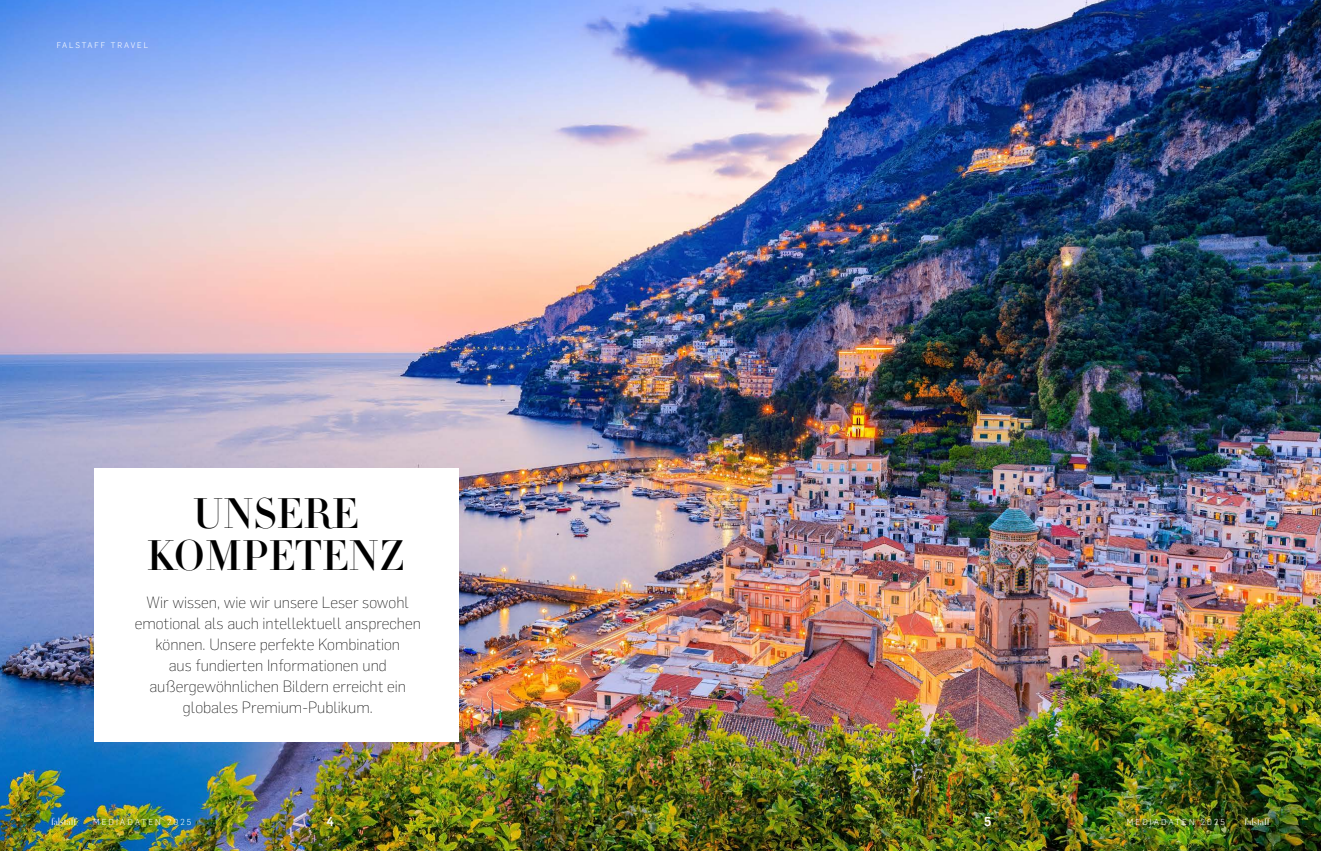
<style>
.page{position:relative;width:1321px;height:851px;background:#fff}
.page>*{position:absolute;margin:0;border:0;box-sizing:border-box;transform-origin:0 0}
.t1{font:500 42px/42px "HTF Didot M24";color:#000;text-align:center}
.t2{font:200 16px/21px "Flama";color:#000;text-align:center}
.t3{font:500 12.8px "Flama";color:#fff}
.t4{font:300 10px "HTF Didot L96";color:#fff}
.t5{font:300 8.5px "Flama";letter-spacing:.25em;color:#fff}
.t6{font:300 8px "Flama";letter-spacing:.25em;color:#fff}
</style>
<div class="page">
<img style="left:0;top:0;width:1321px;height:850px">
<div style="left:94px;top:468px;width:365px;height:273px;background:#fff"></div>
<p class="t6" style="left:57px;top:40px;width:93px">FALSTAFF TRAVEL</p>
<h1 class="t1" style="left:146px;top:491px;width:260px">UNSERE<br>KOMPETENZ</h1>
<p class="t2" style="left:135px;top:591px;width:288px">Wir wissen, wie wir unsere Leser sowohl emotional als auch intellektuell ansprechen können. Unsere perfekte Kombination<br>aus fundierten Informationen und außergewöhnlichen Bildern erreicht ein globales Premium-Publikum.</p>
<p class="t4" style="left:51px;top:814px;width:27px">falstaff</p>
<p class="t5" style="left:93px;top:816px;width:100px">MEDIADATEN 2025</p>
<p class="t3" style="left:326px;top:812px;width:9px">4</p>
<p class="t3" style="left:984px;top:812px;width:9px">5</p>
<p class="t5" style="left:1127px;top:816px;width:99px">MEDIADATEN 2025</p>
<p class="t4" style="left:1244px;top:814px;width:27px">falstaff</p>
</div>
